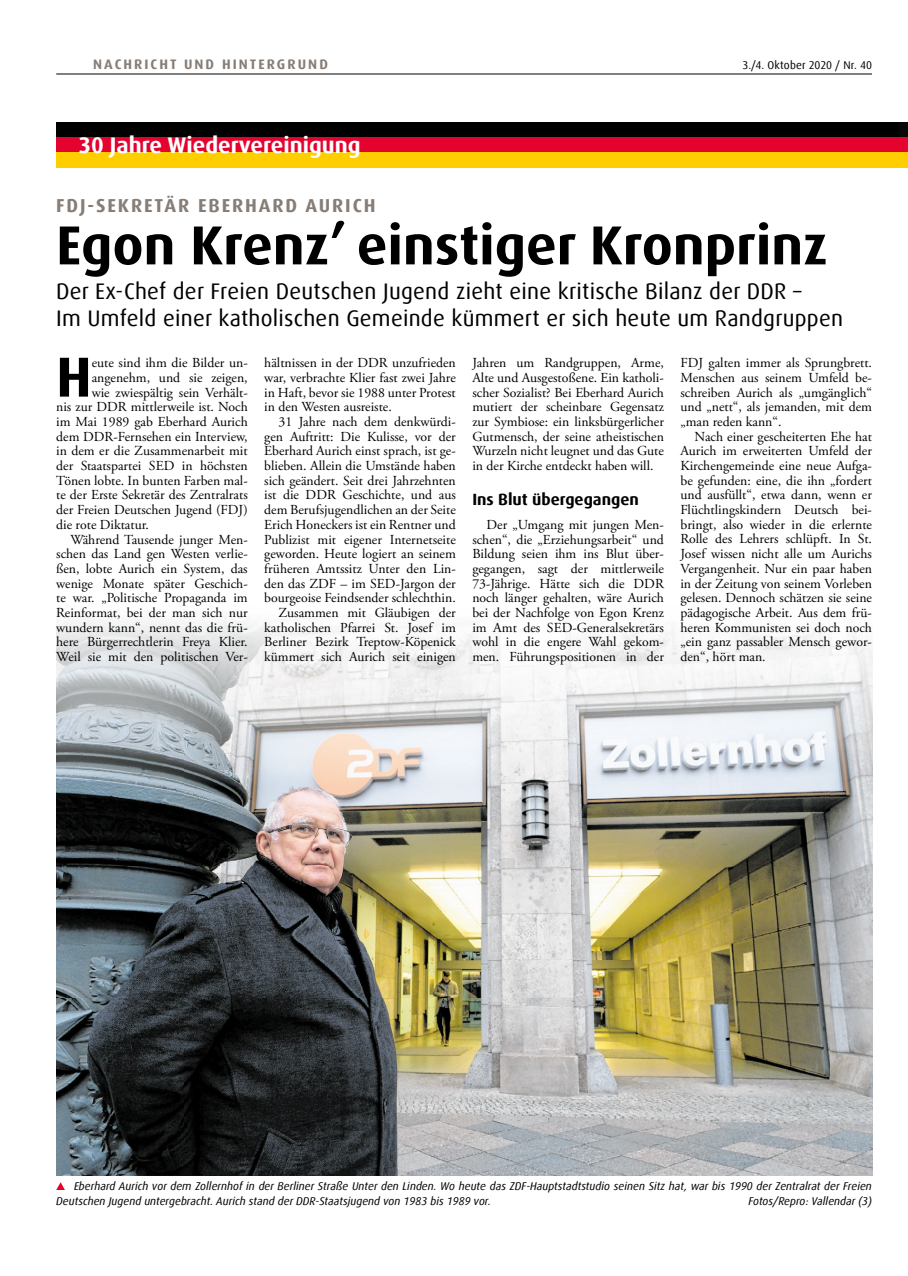
<style>
.page{position:relative;width:908px;height:1276px;background:#fff}
.page>*{position:absolute;margin:0;border:0;box-sizing:border-box;transform-origin:0 0}
.t1{font:700 56.5px "Dax Offc Pro";color:#000}
.t2{font:700 55px "Dax Offc Pro";color:#000}
.t3{font:22.5px/27.5px "Dax Offc Pro";letter-spacing:.01em;color:#000}
.t4{font:700 22.5px "Dax Offc Pro";color:#fff}
.t5{font:700 18.75px "Dax Offc Pro";letter-spacing:.1em;color:#867d76}
.t6{font:700 16.25px "Dax Offc Pro";color:#000}
.t7{font:13.75px/14.6px "Adobe Garamond Pro";color:#000;text-align:justify}
.t8{font:700 13.75px "Dax Offc Pro";letter-spacing:.15em;color:#867d76}
.t9{font:italic 11.25px/14.8px "Dax Offc Pro";color:#000}
.t10{font:11.25px "Dax Offc Pro";letter-spacing:.01em;color:#000}
</style>
<div class="page">
<img style="left:56px;top:621px;width:815px;height:554px">
<hr style="left:56px;top:74px;width:815px;height:1px;background:#000">
<div style="left:56px;top:123px;width:851px;height:15px;background:#000"></div>
<div style="left:56px;top:138px;width:851px;height:14px;background:#e4032e"></div>
<div style="left:56px;top:152px;width:851px;height:15px;background:#ffce00"></div>
<svg style="left:56px;top:1182px;width:9px;height:8px"></svg>
<p class="t8" style="left:93px;top:55px;width:236px">NACHRICHT UND HINTERGRUND</p>
<p class="t10" style="left:742px;top:57px;width:131px">3./4. Oktober 2020 / Nr. 40</p>
<h3 class="t4" style="left:78px;top:130px;width:284px">30 Jahre Wiedervereinigung</h3>
<h3 class="t5" style="left:56px;top:193px;width:321px">FDJ-SEKRETÄR EBERHARD AURICH</h3>
<h2 class="t2" style="left:56px;top:210px;width:772px">Egon Krenz’ einstiger Kronprinz</h2>
<h3 class="t3" style="left:56px;top:277px;width:788px">Der Ex-Chef der Freien Deutschen Jugend zieht eine kritische Bilanz der DDR –<br>Im Umfeld einer katholischen Gemeinde kümmert er sich heute um Randgruppen</h3>
<p class="t7" style="left:264px;top:356px;width:193px">hältnissen in der DDR unzufrieden war, verbrachte Klier fast zwei Jahre in Haft, bevor sie 1988 unter Protest in den Westen ausreiste.</p>
<p class="t7" style="left:264px;top:415px;width:193px;text-align:right">31 Jahre nach dem denkwürdi&shy;gen Auftritt: Die Kulisse, vor der Eberhard Aurich einst sprach, ist ge&shy;blieben. Allein die Umstände haben sich geändert. Seit drei Jahrzehnten ist die DDR Geschichte, und aus dem Berufsjugendlichen an der Seite Erich Honeckers ist ein Rentner und Publizist mit eigener Internetseite geworden. Heute logiert an seinem früheren Amtssitz Unter den Lin&shy;den das ZDF – im SED-Jargon der bourgeoise Feindsender schlechthin.<br>Zusammen mit Gläubigen der katholischen Pfarrei St. Josef im Berliner Bezirk Treptow-Köpenick kümmert sich Aurich seit einigen</p>
<p class="t7" style="left:472px;top:356px;width:193px">Jahren um Randgruppen, Arme, Alte und Ausgestoßene. Ein katholi&shy;scher Sozialist? Bei Eberhard Aurich mutiert der scheinbare Gegensatz zur Symbiose: ein linksbürgerlicher Gutmensch, der seine atheistischen Wurzeln nicht leugnet und das Gute in der Kirche entdeckt haben will.</p>
<p class="t6" style="left:472px;top:488px;width:168px">Ins Blut übergegangen</p>
<p class="t7" style="left:472px;top:517px;width:193px;text-indent:14px">Der „Umgang mit jungen Men&shy;schen“, die „Erziehungsarbeit“ und Bildung seien ihm ins Blut über&shy;gegangen, sagt der mittlerweile 73-Jährige. Hätte sich die DDR noch länger gehalten, wäre Aurich bei der Nachfolge von Egon Krenz im Amt des SED-Generalsekretärs wohl in die engere Wahl gekom&shy;men. Führungspositionen in der</p>
<p class="t7" style="left:680px;top:356px;width:193px">FDJ galten immer als Sprungbrett.<br>Menschen aus seinem Umfeld be&shy;schreiben Aurich als „umgänglich“ und „nett“, als jemanden, mit dem „man reden kann“.</p>
<p class="t7" style="left:680px;top:429px;width:193px;text-indent:14px">Nach einer gescheiterten Ehe hat Aurich im erweiterten Umfeld der Kirchengemeinde eine neue Aufga&shy;be gefunden: eine, die ihn „fordert und ausfüllt“, etwa dann, wenn er Flüchtlingskindern Deutsch bei&shy;bringt, also wieder in die erlernte Rolle des Lehrers schlüpft. In St.<br>Josef wissen nicht alle um Aurichs Vergangenheit. Nur ein paar haben in der Zeitung von seinem Vorleben gelesen. Dennoch schätzen sie seine pädagogische Arbeit. Aus dem frü&shy;heren Kommunisten sei doch noch „ein ganz passabler Mensch gewor&shy;den“, hört man.</p>
<h1 class="t1" style="left:56px;top:340px;width:37px">H</h1>
<p class="t7" style="left:92px;top:356px;width:157px">eute sind ihm die Bilder un-</p>
<p class="t7" style="left:92px;top:371px;width:157px">angenehm, und sie zeigen,</p>
<p class="t7" style="left:92px;top:385px;width:157px">wie zwiespältig sein Verhält-</p>
<p class="t7" style="left:56px;top:400px;width:193px">nis zur DDR mittlerweile ist. Noch</p>
<p class="t7" style="left:56px;top:415px;width:193px">im Mai 1989 gab Eberhard Aurich</p>
<p class="t7" style="left:56px;top:429px;width:193px">dem DDR-Fernsehen ein Interview,</p>
<p class="t7" style="left:56px;top:444px;width:193px">in dem er die Zusammenarbeit mit</p>
<p class="t7" style="left:56px;top:459px;width:193px">der Staatspartei SED in höchsten</p>
<p class="t7" style="left:56px;top:473px;width:193px">Tönen lobte. In bunten Farben mal-</p>
<p class="t7" style="left:56px;top:488px;width:193px">te der Erste Sekretär des Zentralrats</p>
<p class="t7" style="left:56px;top:503px;width:193px">der Freien Deutschen Jugend (FDJ)</p>
<p class="t7" style="left:56px;top:517px;width:94px">die rote Diktatur.</p>
<p class="t7" style="left:70px;top:532px;width:179px">Während Tausende junger Men-</p>
<p class="t7" style="left:56px;top:547px;width:193px">schen das Land gen Westen verlie-</p>
<p class="t7" style="left:56px;top:562px;width:193px">ßen, lobte Aurich ein System, das</p>
<p class="t7" style="left:56px;top:576px;width:193px">wenige Monate später Geschich-</p>
<p class="t7" style="left:56px;top:591px;width:193px">te war. „Politische Propaganda im</p>
<p class="t7" style="left:56px;top:606px;width:193px">Reinformat, bei der man sich nur</p>
<p class="t7" style="left:56px;top:620px;width:193px">wundern kann“, nennt das die frü-</p>
<p class="t7" style="left:56px;top:635px;width:193px">here Bürgerrechtlerin Freya Klier.</p>
<p class="t7" style="left:56px;top:650px;width:193px">Weil sie mit den politischen Ver-</p>
<p class="t9" style="left:56px;top:1178px;width:816px;text-indent:18px">Eberhard Aurich vor dem Zollernhof in der Berliner Straße Unter den Linden. Wo heute das ZDF-Hauptstadtstudio seinen Sitz hat, war bis 1990 der Zentralrat der Freien<br>Deutschen Jugend untergebracht. Aurich stand der DDR-Staatsjugend von 1983 bis 1989 vor.</p>
<p class="t9" style="left:748px;top:1193px;width:125px">Fotos/Repro: Vallendar (3)</p>
</div>
